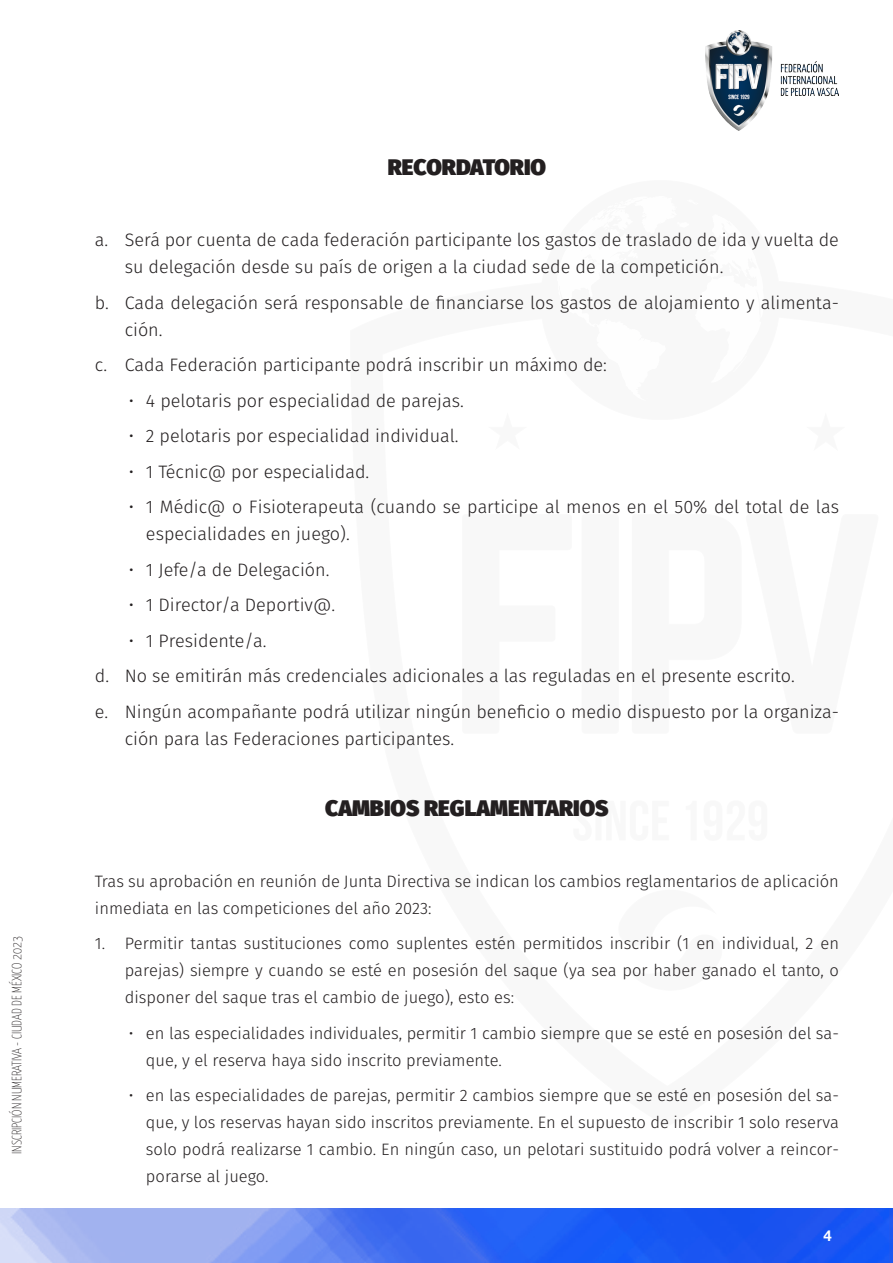
<style>
.page{position:relative;width:893px;height:1263px;background:#fff}
.page>*{position:absolute;margin:0;border:0;box-sizing:border-box;transform-origin:0 0}
.t1{font:900 22.5px "Fira Sans";color:#231f20}
.t2{font:300 18px/27px "Fira Sans";color:#231f20}
.t3{font:300 16.5px/27px "Fira Sans";color:#231f20}
.t4{font:700 15px "Helvetica Neue";color:#fff}
.t5{font:100 13.5px "Yanone Kaffeesatz";color:#231f20}
</style>
<div class="page">
<img style="left:0;top:1209px;width:889px;height:54px">
<img style="left:705px;top:30px;width:134px;height:101px">
<img style="left:889px;top:1209px;width:4px;height:54px">
<p class="t5" style="left:9px;top:1154px;width:219px;rotate:-90deg">INSCRIPCIÓN NUMERATIVA - CIUDAD DE MÉXICO 2023</p>
<p class="t1" style="left:388px;top:146px;width:160px">RECORDATORIO</p>
<p class="t2" style="left:125px;top:226px;width:716px;text-indent:-30px">a. Será por cuenta de cada federación participante los gastos de traslado de ida y vuelta de su delegación desde su país de origen a la ciudad sede de la competición.</p>
<p class="t2" style="left:125px;top:289px;width:716px;text-indent:-30px">b. Cada delegación será responsable de financiarse los gastos de alojamiento y alimenta&shy;ción.</p>
<p class="t2" style="left:95px;top:351px;width:513px">c. Cada Federación participante podrá inscribir un máximo de:</p>
<p class="t2" style="left:129px;top:387px;width:336px">• 4 pelotaris por especialidad de parejas.</p>
<p class="t2" style="left:129px;top:422px;width:331px">• 2 pelotaris por especialidad individual.</p>
<p class="t2" style="left:129px;top:458px;width:242px">• 1 Técnic@ por especialidad.</p>
<p class="t2" style="left:146px;top:493px;width:694px;text-indent:-17px">• 1 Médic@ o Fisioterapeuta (cuando se participe al menos en el 50% del total de las especialidades en juego).</p>
<p class="t2" style="left:129px;top:556px;width:202px">• 1 Jefe/a de Delegación.</p>
<p class="t2" style="left:129px;top:591px;width:208px">• 1 Director/a Deportiv@.</p>
<p class="t2" style="left:129px;top:627px;width:139px">• 1 Presidente/a.</p>
<p class="t2" style="left:95px;top:662px;width:701px">d. No se emitirán más credenciales adicionales a las reguladas en el presente escrito.</p>
<p class="t2" style="left:125px;top:698px;width:716px;text-indent:-30px">e. Ningún acompañante podrá utilizar ningún beneficio o medio dispuesto por la organiza&shy;ción para las Federaciones participantes.</p>
<p class="t1" style="left:325px;top:787px;width:285px">CAMBIOS REGLAMENTARIOS</p>
<p class="t3" style="left:95px;top:867px;width:745px">Tras su aprobación en reunión de Junta Directiva se indican los cambios reglamentarios de aplicación inmediata en las competiciones del año 2023:</p>
<p class="t3" style="left:125px;top:930px;width:716px;text-align:justify;text-indent:-30px">1. Permitir tantas sustituciones como suplentes estén permitidos inscribir (1 en individual, 2 en parejas) siempre y cuando se esté en posesión del saque (ya sea por haber ganado el tanto, o disponer del saque tras el cambio de juego), esto es:</p>
<p class="t3" style="left:146px;top:1019px;width:694px;text-indent:-17px">• en las especialidades individuales, permitir 1 cambio siempre que se esté en posesión del sa&shy;que, y el reserva haya sido inscrito previamente.</p>
<p class="t3" style="left:146px;top:1082px;width:694px;text-align:justify;text-indent:-17px">• en las especialidades de parejas, permitir 2 cambios siempre que se esté en posesión del sa&shy;que, y los reservas hayan sido inscritos previamente. En el supuesto de inscribir 1 solo reserva solo podrá realizarse 1 cambio. En ningún caso, un pelotari sustituido podrá volver a reincor&shy;porarse al juego.</p>
<p class="t4" style="left:823px;top:1224px;width:10px">4</p>
</div>
